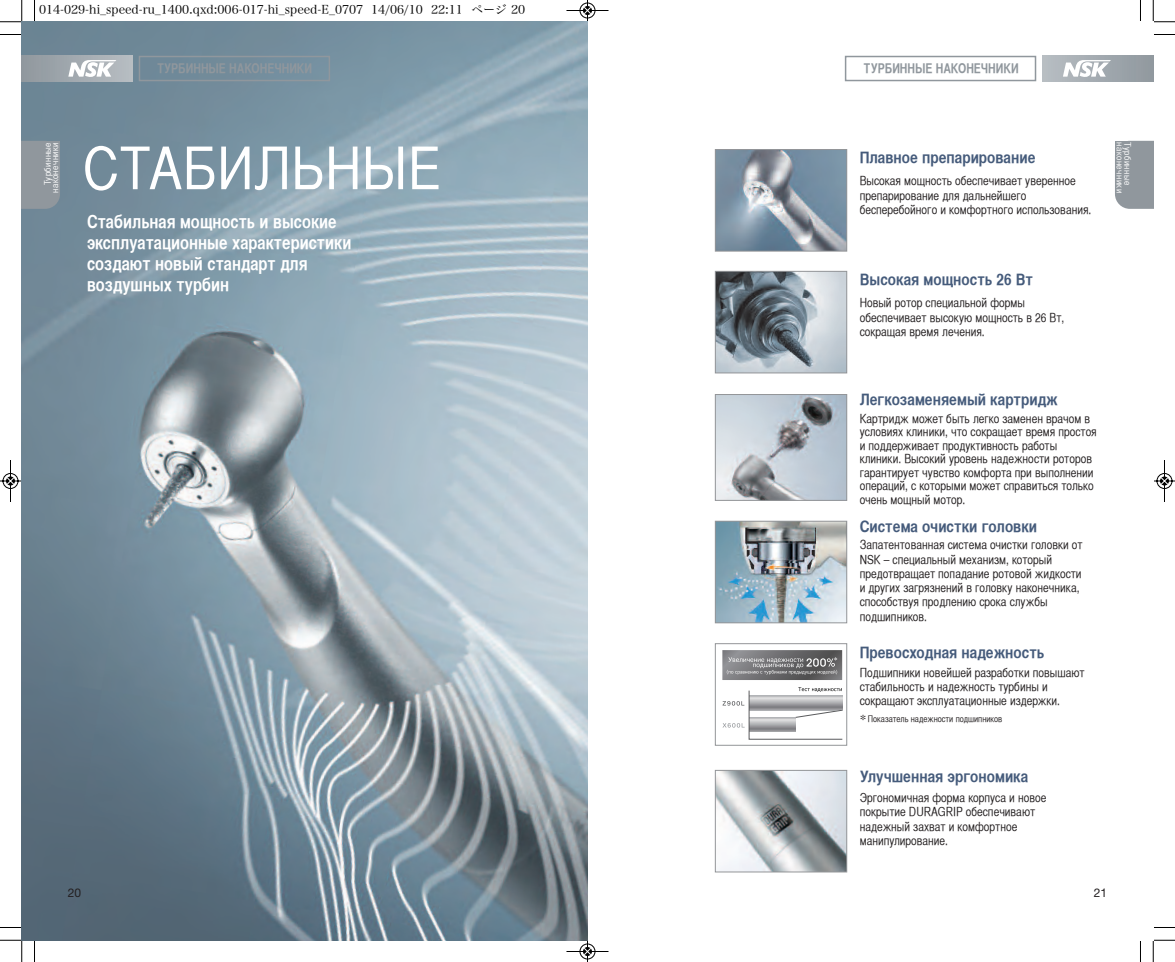
<style>
.page{position:relative;width:1175px;height:962px;background:#fff}
.page>*{position:absolute;margin:0;border:0;box-sizing:border-box;transform-origin:0 0}
.t1{font:58.5px "Helvetica CY Plain";letter-spacing:.01em;color:#fff;scale:1.05 1}
.t2{font:18px/21px "Helvetica CY Bold";color:#fff}
.t3{font:15.75px "Helvetica CY Bold";color:#455b7b;scale:1.05 1}
.t4{font:13.5px "Helvetica CY Bold";color:#90979d;scale:.95 1}
.t5{font:12.45px/14.2px "Helvetica CY Plain";color:#231f20}
.t6{font:12px "Hira Min Pro W3";color:#000}
.t7{font:12px "Helvetica Neue";color:#231f20}
.t8{font:9px/7.5px "Helvetica CY Plain";letter-spacing:.045em;color:#fff;text-align:right;scale:1.05 1}
.t9{font:9px "Helvetica CY Plain";color:#231f20}
.s1{font-family:"Times";font-size:13.5px}
</style>
<div class="page">
<img style="left:22px;top:22px;width:565px;height:918px">
<img style="left:717px;top:151px;width:128px;height:98px">
<div style="left:715px;top:149px;width:132px;height:102px;border:1px solid #939598"></div>
<img style="left:717px;top:273px;width:128px;height:98px">
<div style="left:715px;top:271px;width:132px;height:102px;border:1px solid #939598"></div>
<img style="left:717px;top:396px;width:128px;height:103px">
<div style="left:715px;top:394px;width:132px;height:107px;border:1px solid #939598"></div>
<img style="left:717px;top:523px;width:128px;height:98px">
<div style="left:715px;top:521px;width:132px;height:102px;border:1px solid #939598"></div>
<svg style="left:722px;top:687px;width:120px;height:52px"></svg>
<svg style="left:722px;top:650px;width:120px;height:30px;background:#7d7d7f"></svg>
<div style="left:715px;top:643px;width:132px;height:102px;border:1px solid #939598"></div>
<img style="left:717px;top:772px;width:128px;height:98px">
<div style="left:715px;top:770px;width:132px;height:102px;border:1px solid #939598"></div>
<div style="left:844px;top:56px;width:192px;height:25px;border:2px solid #90979d"></div>
<div style="left:1042px;top:56px;width:111px;height:25px;background:linear-gradient(to right,#b8bec3,#90989e)"></div>
<svg style="left:1062px;top:60px;width:49px;height:18px"></svg>
<svg style="left:1115px;top:176px;width:38px;height:33px"></svg>
<div style="left:1114px;top:141px;width:39px;height:35px;background:#90979d"></div>
<div style="left:22px;top:56px;width:110px;height:25px;background:linear-gradient(to right,#8f979e,#b6bdc2)"></div>
<div style="left:139px;top:56px;width:191px;height:25px;border:2px solid #90979d"></div>
<svg style="left:68px;top:60px;width:48px;height:18px"></svg>
<svg style="left:22px;top:176px;width:38px;height:33px"></svg>
<div style="left:22px;top:141px;width:38px;height:35px;background:#90979d"></div>
<svg style="left:34px;top:0;width:1px;height:21px"></svg>
<svg style="left:0;top:34px;width:21px;height:1px"></svg>
<svg style="left:1140px;top:0;width:1px;height:21px"></svg>
<svg style="left:1154px;top:34px;width:21px;height:1px"></svg>
<svg style="left:34px;top:941px;width:1px;height:21px"></svg>
<svg style="left:0;top:927px;width:21px;height:1px"></svg>
<svg style="left:1140px;top:941px;width:1px;height:21px"></svg>
<svg style="left:1154px;top:927px;width:21px;height:1px"></svg>
<svg style="left:0;top:0;width:22px;height:22px"></svg>
<svg style="left:1152px;top:0;width:23px;height:22px"></svg>
<svg style="left:0;top:940px;width:22px;height:22px"></svg>
<svg style="left:1152px;top:940px;width:23px;height:22px"></svg>
<svg style="left:566px;top:0;width:43px;height:22px"></svg>
<svg style="left:566px;top:940px;width:43px;height:22px"></svg>
<svg style="left:0;top:459px;width:22px;height:44px"></svg>
<svg style="left:1154px;top:460px;width:21px;height:42px"></svg>
<p class="t6" style="left:39px;top:-1px;width:487px">014-029-hi_speed-ru_1400.qxd:006-017-hi_speed-E_0707 14/06/10 22:11 ページ 20</p>
<p class="t4" style="left:157px;top:63px;width:164px">ТУРБИННЫЕ НАКОНЕЧНИКИ</p>
<p class="t4" style="left:864px;top:63px;width:164px">ТУРБИННЫЕ НАКОНЕЧНИКИ</p>
<p class="t8" style="left:45px;top:193px;width:50px;rotate:-90deg">Турбинные наконечники</p>
<p class="t1" style="left:83px;top:147px;width:343px">СТАБИЛЬНЫЕ</p>
<p class="t2" style="left:87px;top:213px;width:266px">Стабильная мощность и высокие эксплуатационные характеристики создают новый стандарт для воздушных турбин</p>
<p class="t3" style="left:859px;top:152px;width:169px">Плавное препарирование</p>
<p class="t5" style="left:859px;top:175px;width:233px">Высокая мощность обеспечивает уверенное препарирование для дальнейшего бесперебойного и комфортного использования.</p>
<p class="t3" style="left:859px;top:274px;width:167px">Высокая мощность 26 Вт</p>
<p class="t8" style="left:1122px;top:142px;width:50px;rotate:90deg">наконечники</p>
<p class="t8" style="left:1130px;top:142px;width:43px;rotate:90deg">Турбинные</p>
<p class="t5" style="left:859px;top:297px;width:206px">Новый ротор специальной формы обеспечивает высокую мощность в 26 Вт, сокращая время лечения.</p>
<p class="t3" style="left:859px;top:393px;width:190px">Легкозаменяемый картридж</p>
<p class="t5" style="left:859px;top:413px;width:238px;line-height:13.5px">Картридж может быть легко заменен врачом в условиях клиники, что сокращает время простоя и поддерживает продуктивность работы клиники. Высокий уровень надежности роторов гарантирует чувство комфорта при выполнении операций, с которыми может справиться только очень мощный мотор.</p>
<p class="t3" style="left:859px;top:521px;width:171px">Система очистки головки</p>
<p class="t5" style="left:859px;top:539px;width:224px">Запатентованная система очистки головки от NSK – специальный механизм, который предотвращает попадание ротовой жидкости и других загрязнений в головку наконечника, способствуя продлению срока службы подшипников.</p>
<p class="t3" style="left:859px;top:646px;width:177px">Превосходная надежность</p>
<p class="t5" style="left:859px;top:666px;width:226px">Подшипники новейшей разработки повышают стабильность и надежность турбины и сокращают эксплуатационные издержки.</p>
<p class="t9" style="left:859px;top:715px;width:144px"><span class="s1">*</span>Показатель надежности подшипников</p>
<p class="t3" style="left:859px;top:770px;width:162px">Улучшенная эргономика</p>
<p class="t5" style="left:859px;top:792px;width:188px">Эргономичная форма корпуса и новое покрытие DURAGRIP обеспечивают надежный захват и комфортное манипулирование.</p>
<p class="t7" style="left:68px;top:889px;width:15px">20</p>
<p class="t7" style="left:1093px;top:889px;width:15px">21</p>
</div>
